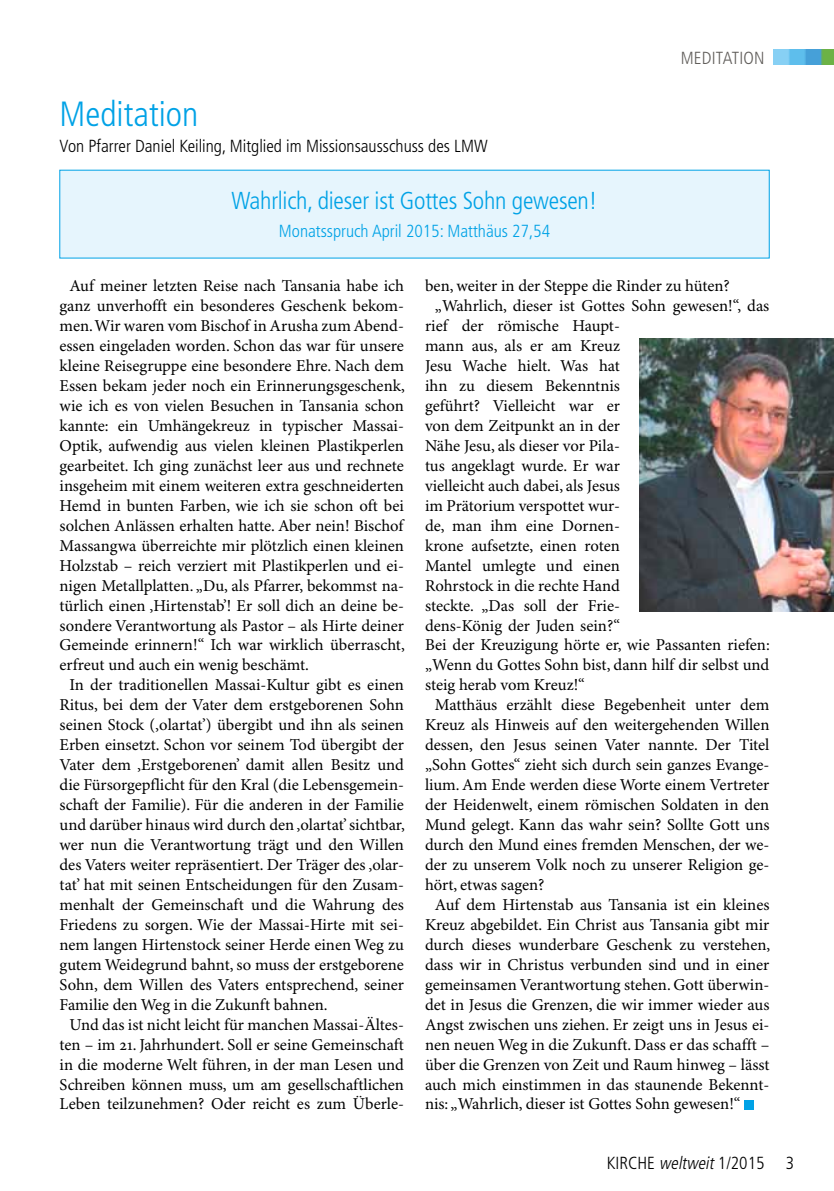
<style>
.page{position:relative;width:834px;height:1191px;background:#fff}
.page>*{position:absolute;margin:0;border:0;box-sizing:border-box;transform-origin:0 0}
.t1{font:300 condensed 35px "Frutiger";color:#00a2e6}
.t2{font:300 condensed 24.5px "Frutiger";color:#00a2e6}
.t3{font:300 condensed 17.5px "Frutiger";color:#000}
.t4{font:300 condensed 17.5px "Frutiger";color:#00a2e6}
.t5{font:italic 300 condensed 17.5px "Frutiger";color:#000}
.t6{font:300 condensed 17.5px "Frutiger";letter-spacing:.01em;color:#605d5a}
.t7{font:16.62px "Minion Pro";color:#000}
.s1{font-style:normal}
</style>
<div class="page">
<img style="left:773px;top:50px;width:60px;height:14px">
<div style="left:744px;top:1099px;width:10px;height:10px;background:#00a2e6"></div>
<div style="left:60px;top:170px;width:709px;height:88px;background:#e6f5fd"></div>
<img style="left:639px;top:339px;width:194px;height:273px">
<h1 class="t1" style="left:60px;top:94px;width:140px">Meditation</h1>
<p class="t3" style="left:60px;top:136px;width:429px">Von Pfarrer Daniel Keiling, Mitglied im Missionsausschuss des LMW</p>
<h2 class="t2" style="left:231px;top:186px;width:367px">Wahrlich, dieser ist Gottes Sohn gewesen!</h2>
<p class="t4" style="left:279px;top:221px;width:272px">Monatsspruch April 2015: Matthäus 27,54</p>
<p class="t6" style="left:680px;top:48px;width:85px">Meditation</p>
<p class="t7" style="left:69px;top:276px;width:336px">Auf meiner letzten Reise nach Tansania habe ich</p>
<p class="t7" style="left:60px;top:296px;width:346px">ganz unverhofft ein besonderes Geschenk bekom-</p>
<p class="t7" style="left:60px;top:316px;width:346px">men. Wir waren vom Bischof in Arusha zum Abend-</p>
<p class="t7" style="left:60px;top:336px;width:346px">essen eingeladen worden. Schon das war für unsere</p>
<p class="t7" style="left:60px;top:356px;width:346px">kleine Reisegruppe eine besondere Ehre. Nach dem</p>
<p class="t7" style="left:60px;top:376px;width:347px">Essen bekam jeder noch ein Erinnerungsgeschenk,</p>
<p class="t7" style="left:60px;top:396px;width:346px">wie ich es von vielen Besuchen in Tansania schon</p>
<p class="t7" style="left:60px;top:416px;width:346px">kannte: ein Umhängekreuz in typischer Massai-</p>
<p class="t7" style="left:60px;top:435px;width:346px">Optik, aufwendig aus vielen kleinen Plastikperlen</p>
<p class="t7" style="left:60px;top:455px;width:346px">gearbeitet. Ich ging zunächst leer aus und rechnete</p>
<p class="t7" style="left:60px;top:475px;width:346px">insgeheim mit einem weiteren extra geschneiderten</p>
<p class="t7" style="left:60px;top:495px;width:346px">Hemd in bunten Farben, wie ich sie schon oft bei</p>
<p class="t7" style="left:60px;top:515px;width:345px">solchen Anlässen erhalten hatte. Aber nein! Bischof</p>
<p class="t7" style="left:60px;top:535px;width:346px">Massangwa überreichte mir plötzlich einen kleinen</p>
<p class="t7" style="left:60px;top:555px;width:346px">Holzstab – reich verziert mit Plastikperlen und ei-</p>
<p class="t7" style="left:60px;top:575px;width:346px">nigen Metallplatten. „Du, als Pfarrer, bekommst na-</p>
<p class="t7" style="left:60px;top:595px;width:346px">türlich einen ‚Hirtenstab’! Er soll dich an deine be-</p>
<p class="t7" style="left:60px;top:615px;width:346px">sondere Verantwortung als Pastor – als Hirte deiner</p>
<p class="t7" style="left:60px;top:635px;width:347px">Gemeinde erinnern!“ Ich war wirklich überrascht,</p>
<p class="t7" style="left:60px;top:655px;width:251px">erfreut und auch ein wenig beschämt.</p>
<p class="t7" style="left:69px;top:675px;width:336px">In der traditionellen Massai-Kultur gibt es einen</p>
<p class="t7" style="left:60px;top:695px;width:346px">Ritus, bei dem der Vater dem erstgeborenen Sohn</p>
<p class="t7" style="left:60px;top:715px;width:346px">seinen Stock (‚olartat’) übergibt und ihn als seinen</p>
<p class="t7" style="left:60px;top:735px;width:346px">Erben einsetzt. Schon vor seinem Tod übergibt der</p>
<p class="t7" style="left:60px;top:755px;width:346px">Vater dem ‚Erstgeborenen’ damit allen Besitz und</p>
<p class="t7" style="left:60px;top:775px;width:346px">die Fürsorgepflicht für den Kral (die Lebensgemein-</p>
<p class="t7" style="left:60px;top:795px;width:346px">schaft der Familie). Für die anderen in der Familie</p>
<p class="t7" style="left:60px;top:815px;width:347px">und darüber hinaus wird durch den ‚olartat’ sichtbar,</p>
<p class="t7" style="left:60px;top:834px;width:346px">wer nun die Verantwortung trägt und den Willen</p>
<p class="t7" style="left:60px;top:854px;width:346px">des Vaters weiter repräsentiert. Der Träger des ‚olar-</p>
<p class="t7" style="left:60px;top:874px;width:346px">tat’ hat mit seinen Entscheidungen für den Zusam-</p>
<p class="t7" style="left:60px;top:894px;width:346px">menhalt der Gemeinschaft und die Wahrung des</p>
<p class="t7" style="left:60px;top:914px;width:346px">Friedens zu sorgen. Wie der Massai-Hirte mit sei-</p>
<p class="t7" style="left:60px;top:934px;width:346px">nem langen Hirtenstock seiner Herde einen Weg zu</p>
<p class="t7" style="left:60px;top:954px;width:346px">gutem Weidegrund bahnt, so muss der erstgeborene</p>
<p class="t7" style="left:60px;top:974px;width:346px">Sohn, dem Willen des Vaters entsprechend, seiner</p>
<p class="t7" style="left:60px;top:994px;width:269px">Familie den Weg in die Zukunft bahnen.</p>
<p class="t7" style="left:69px;top:1014px;width:336px">Und das ist nicht leicht für manchen Massai-Ältes-</p>
<p class="t7" style="left:60px;top:1034px;width:346px">ten – im 21. Jahrhundert. Soll er seine Gemeinschaft</p>
<p class="t7" style="left:60px;top:1054px;width:346px">in die moderne Welt führen, in der man Lesen und</p>
<p class="t7" style="left:60px;top:1074px;width:346px">Schreiben können muss, um am gesellschaftlichen</p>
<p class="t7" style="left:60px;top:1094px;width:346px">Leben teilzunehmen? Oder reicht es zum Überle-</p>
<p class="t7" style="left:425px;top:276px;width:306px">ben, weiter in der Steppe die Rinder zu hüten?</p>
<p class="t7" style="left:435px;top:296px;width:336px">„Wahrlich, dieser ist Gottes Sohn gewesen!“, das</p>
<p class="t7" style="left:425px;top:316px;width:196px">rief der römische Haupt-</p>
<p class="t7" style="left:425px;top:336px;width:196px">mann aus, als er am Kreuz</p>
<p class="t7" style="left:425px;top:356px;width:196px">Jesu Wache hielt. Was hat</p>
<p class="t7" style="left:425px;top:376px;width:196px">ihn zu diesem Bekenntnis</p>
<p class="t7" style="left:425px;top:396px;width:196px">geführt? Vielleicht war er</p>
<p class="t7" style="left:425px;top:416px;width:196px">von dem Zeitpunkt an in der</p>
<p class="t7" style="left:425px;top:435px;width:196px">Nähe Jesu, als dieser vor Pila-</p>
<p class="t7" style="left:425px;top:455px;width:196px">tus angeklagt wurde. Er war</p>
<p class="t7" style="left:425px;top:475px;width:196px">vielleicht auch dabei, als Jesus</p>
<p class="t7" style="left:425px;top:495px;width:196px">im Prätorium verspottet wur-</p>
<p class="t7" style="left:425px;top:515px;width:196px">de, man ihm eine Dornen-</p>
<p class="t7" style="left:425px;top:535px;width:196px">krone aufsetzte, einen roten</p>
<p class="t7" style="left:425px;top:555px;width:196px">Mantel umlegte und einen</p>
<p class="t7" style="left:425px;top:575px;width:196px">Rohrstock in die rechte Hand</p>
<p class="t7" style="left:425px;top:595px;width:196px">steckte. „Das soll der Frie-</p>
<p class="t7" style="left:425px;top:615px;width:196px">dens-König der Juden sein?“</p>
<p class="t7" style="left:425px;top:635px;width:346px">Bei der Kreuzigung hörte er, wie Passanten riefen:</p>
<p class="t7" style="left:425px;top:655px;width:346px">„Wenn du Gottes Sohn bist, dann hilf dir selbst und</p>
<p class="t7" style="left:425px;top:675px;width:161px">steig herab vom Kreuz!“</p>
<p class="t7" style="left:435px;top:695px;width:336px">Matthäus erzählt diese Begebenheit unter dem</p>
<p class="t7" style="left:425px;top:715px;width:346px">Kreuz als Hinweis auf den weitergehenden Willen</p>
<p class="t7" style="left:425px;top:735px;width:346px">dessen, den Jesus seinen Vater nannte. Der Titel</p>
<p class="t7" style="left:425px;top:755px;width:346px">„Sohn Gottes“ zieht sich durch sein ganzes Evange-</p>
<p class="t7" style="left:425px;top:775px;width:346px">lium. Am Ende werden diese Worte einem Vertreter</p>
<p class="t7" style="left:425px;top:795px;width:346px">der Heidenwelt, einem römischen Soldaten in den</p>
<p class="t7" style="left:425px;top:815px;width:346px">Mund gelegt. Kann das wahr sein? Sollte Gott uns</p>
<p class="t7" style="left:425px;top:834px;width:346px">durch den Mund eines fremden Menschen, der we-</p>
<p class="t7" style="left:425px;top:854px;width:346px">der zu unserem Volk noch zu unserer Religion ge-</p>
<p class="t7" style="left:425px;top:874px;width:121px">hört, etwas sagen?</p>
<p class="t7" style="left:435px;top:894px;width:336px">Auf dem Hirtenstab aus Tansania ist ein kleines</p>
<p class="t7" style="left:425px;top:914px;width:346px">Kreuz abgebildet. Ein Christ aus Tansania gibt mir</p>
<p class="t7" style="left:425px;top:934px;width:347px">durch dieses wunderbare Geschenk zu verstehen,</p>
<p class="t7" style="left:425px;top:954px;width:346px">dass wir in Christus verbunden sind und in einer</p>
<p class="t7" style="left:425px;top:974px;width:346px">gemeinsamen Verantwortung stehen. Gott überwin-</p>
<p class="t7" style="left:425px;top:994px;width:346px">det in Jesus die Grenzen, die wir immer wieder aus</p>
<p class="t7" style="left:425px;top:1014px;width:346px">Angst zwischen uns ziehen. Er zeigt uns in Jesus ei-</p>
<p class="t7" style="left:425px;top:1034px;width:346px">nen neuen Weg in die Zukunft. Dass er das schafft –</p>
<p class="t7" style="left:425px;top:1054px;width:346px">über die Grenzen von Zeit und Raum hinweg – lässt</p>
<p class="t7" style="left:425px;top:1074px;width:346px">auch mich einstimmen in das staunende Bekennt-</p>
<p class="t7" style="left:425px;top:1094px;width:317px">nis: „Wahrlich, dieser ist Gottes Sohn gewesen!“</p>
<p class="t3" style="left:606px;top:1153px;width:9px">KIRCHE</p>
<p class="t5" style="left:659px;top:1153px;width:136px">weltweit<span class="s1">1 / 2 0 1 5 3</span></p>
</div>
